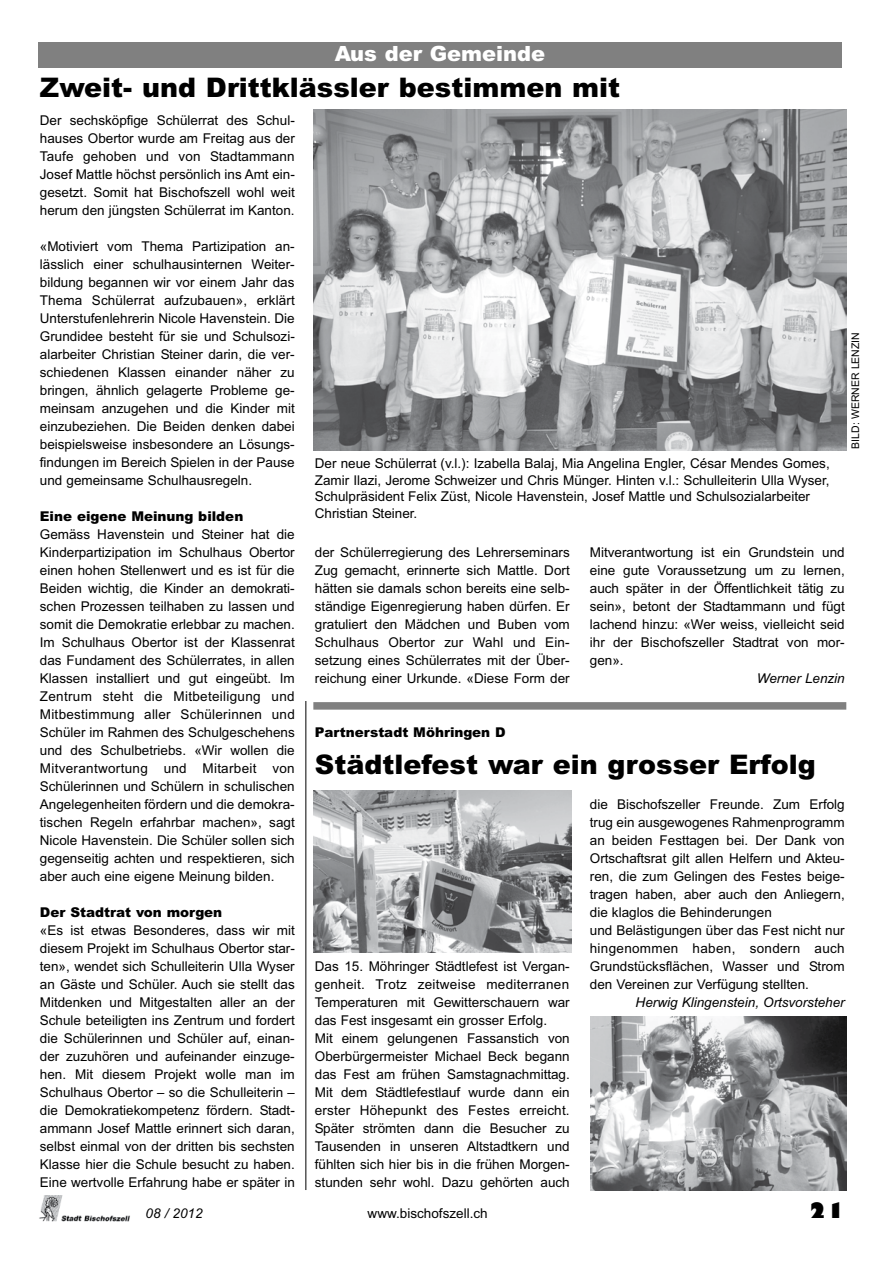
<style>
.page{position:relative;width:893px;height:1263px;background:#fff}
.page>*{position:absolute;margin:0;border:0;box-sizing:border-box;transform-origin:0 0}
.t1{font:900 27px "Arial";color:#000}
.t2{font:900 21px "Arial";color:#fff}
.t3{font:800 21px "Gill Sans";color:#000}
.t4{font:13.5px/18px "Arial";color:#000;text-align:justify}
.t5{font:900 13.5px "Arial";color:#000}
.t6{font:italic 13.5px "Arial";color:#000}
.t7{font:10.5px "Arial";color:#000}
</style>
<div class="page">
<div style="left:313px;top:702px;width:533px;height:8px;background:#808080"></div>
<img style="left:39px;top:1195px;width:91px;height:27px">
<div style="left:38px;top:42px;width:804px;height:25px;background:#808080"></div>
<img style="left:313px;top:110px;width:533px;height:340px">
<hr style="left:305px;top:701px;width:1px;height:489px;background:#000">
<img style="left:313px;top:790px;width:258px;height:163px">
<img style="left:591px;top:1017px;width:255px;height:173px">
<h2 class="t2" style="left:335px;top:42px;width:212px">Aus der Gemeinde</h2>
<h1 class="t1" style="left:40px;top:72px;width:582px">Zweit- und Drittklässler bestimmen mit</h1>
<p class="t4" style="left:40px;top:112px;width:256px">Der sechsköpfige Schülerrat des Schul&shy;hauses Obertor wurde am Freitag aus der Taufe gehoben und von Stadtammann Josef Mattle höchst persönlich ins Amt ein&shy;gesetzt. Somit hat Bischofszell wohl weit herum den jüngsten Schülerrat im Kanton.</p>
<p class="t4" style="left:40px;top:238px;width:257px">«Motiviert vom Thema Partizipation an&shy;lässlich einer schulhausinternen Weiter&shy;bildung begannen wir vor einem Jahr das Thema Schülerrat aufzubauen», erklärt Unterstufenlehrerin Nicole Havenstein. Die Grundidee besteht für sie und Schulsozi&shy;alarbeiter Christian Steiner darin, die ver&shy;schiedenen Klassen einander näher zu bringen, ähnlich gelagerte Probleme ge&shy;meinsam anzugehen und die Kinder mit einzubeziehen. Die Beiden denken dabei beispielsweise insbesondere an Lösungs&shy;findungen im Bereich Spielen in der Pause und gemeinsame Schulhausregeln.</p>
<p class="t5" style="left:40px;top:509px;width:205px">Eine eigene Meinung bilden</p>
<p class="t4" style="left:40px;top:526px;width:256px">Gemäss Havenstein und Steiner hat die Kinderpartizipation im Schulhaus Obertor einen hohen Stellenwert und es ist für die Beiden wichtig, die Kinder an demokrati&shy;schen Prozessen teilhaben zu lassen und somit die Demokratie erlebbar zu machen.<br>Im Schulhaus Obertor ist der Klassenrat das Fundament des Schülerrates, in allen Klassen installiert und gut eingeübt. Im Zentrum steht die Mitbeteiligung und Mitbestimmung aller Schülerinnen und Schüler im Rahmen des Schulgeschehens und des Schulbetriebs. «Wir wollen die Mitverantwortung und Mitarbeit von Schülerinnen und Schülern in schulischen Angelegenheiten fördern und die demokra&shy;tischen Regeln erfahrbar machen», sagt Nicole Havenstein. Die Schüler sollen sich gegenseitig achten und respektieren, sich aber auch eine eigene Meinung bilden.</p>
<p class="t5" style="left:40px;top:905px;width:184px">Der Stadtrat von morgen</p>
<p class="t4" style="left:40px;top:922px;width:256px">«Es ist etwas Besonderes, dass wir mit diesem Projekt im Schulhaus Obertor star&shy;ten», wendet sich Schulleiterin Ulla Wyser an Gäste und Schüler. Auch sie stellt das Mitdenken und Mitgestalten aller an der Schule beteiligten ins Zentrum und fordert die Schülerinnen und Schüler auf, einan&shy;der zuzuhören und aufeinander einzuge&shy;hen. Mit diesem Projekt wolle man im Schulhaus Obertor – so die Schulleiterin – die Demokratiekompetenz fördern. Stadt&shy;ammann Josef Mattle erinnert sich daran, selbst einmal von der dritten bis sechsten Klasse hier die Schule besucht zu haben.<br>Eine wertvolle Erfahrung habe er später in</p>
<p class="t4" style="left:315px;top:456px;width:516px;line-height:16.5px;text-align:left">Der neue Schülerrat (v.l.): Izabella Balaj, Mia Angelina Engler, César Mendes Gomes, Zamir Ilazi, Jerome Schweizer und Chris Münger. Hinten v.l.: Schulleiterin Ulla Wyser, Schulpräsident Felix Züst, Nicole Havenstein, Josef Mattle und Schulsozialarbeiter Christian Steiner.</p>
<p class="t7" style="left:850px;top:449px;width:118px;rotate:-90deg">BILD: WERNER LENZIN</p>
<p class="t4" style="left:315px;top:544px;width:256px">der Schülerregierung des Lehrerseminars Zug gemacht, erinnerte sich Mattle. Dort hätten sie damals schon bereits eine selb&shy;ständige Eigenregierung haben dürfen. Er gratuliert den Mädchen und Buben vom Schulhaus Obertor zur Wahl und Ein&shy;setzung eines Schülerrates mit der Über&shy;reichung einer Urkunde. «Diese Form der</p>
<p class="t4" style="left:590px;top:544px;width:256px">Mitverantwortung ist ein Grundstein und eine gute Voraussetzung um zu lernen, auch später in der Öffentlichkeit tätig zu sein», betont der Stadtammann und fügt lachend hinzu: «Wer weiss, vielleicht seid ihr der Bischofszeller Stadtrat von mor&shy;gen».</p>
<p class="t6" style="left:757px;top:673px;width:89px">Werner Lenzin</p>
<p class="t5" style="left:315px;top:725px;width:192px">Partnerstadt Möhringen D</p>
<h1 class="t1" style="left:315px;top:750px;width:502px">Städtlefest war ein grosser Erfolg</h1>
<p class="t4" style="left:315px;top:958px;width:256px;text-align:left">Das 15. Möhringer Städtlefest ist Vergan&shy;genheit. Trotz zeitweise mediterranen Temperaturen mit Gewitterschauern war das Fest insgesamt ein grosser Erfolg.<br>Mit einem gelungenen Fassanstich von Oberbürgermeister Michael Beck begann das Fest am frühen Samstagnachmittag.<br>Mit dem Städtlefestlauf wurde dann ein erster Höhepunkt des Festes erreicht.<br>Später strömten dann die Besucher zu Tausenden in unseren Altstadtkern und fühlten sich hier bis in die frühen Morgen&shy;stunden sehr wohl. Dazu gehörten auch</p>
<p class="t4" style="left:590px;top:796px;width:256px;text-align:left">die Bischofszeller Freunde. Zum Erfolg trug ein ausgewogenes Rahmenprogramm an beiden Festtagen bei. Der Dank von Ortschaftsrat gilt allen Helfern und Akteu&shy;ren, die zum Gelingen des Festes beige&shy;tragen haben, aber auch den Anliegern, die klaglos die Behinderungen<br>und Belästigungen über das Fest nicht nur hingenommen haben, sondern auch Grundstücksflächen, Wasser und Strom den Vereinen zur Verfügung stellten.</p>
<p class="t6" style="left:636px;top:997px;width:211px">Herwig Klingenstein, Ortsvorsteher</p>
<p class="t6" style="left:146px;top:1208px;width:59px">08 / 2012</p>
<p class="t4" style="left:368px;top:1205px;width:122px">www.bischofszell.ch</p>
<h2 class="t3" style="left:809px;top:1199px;width:37px">21</h2>
</div>
